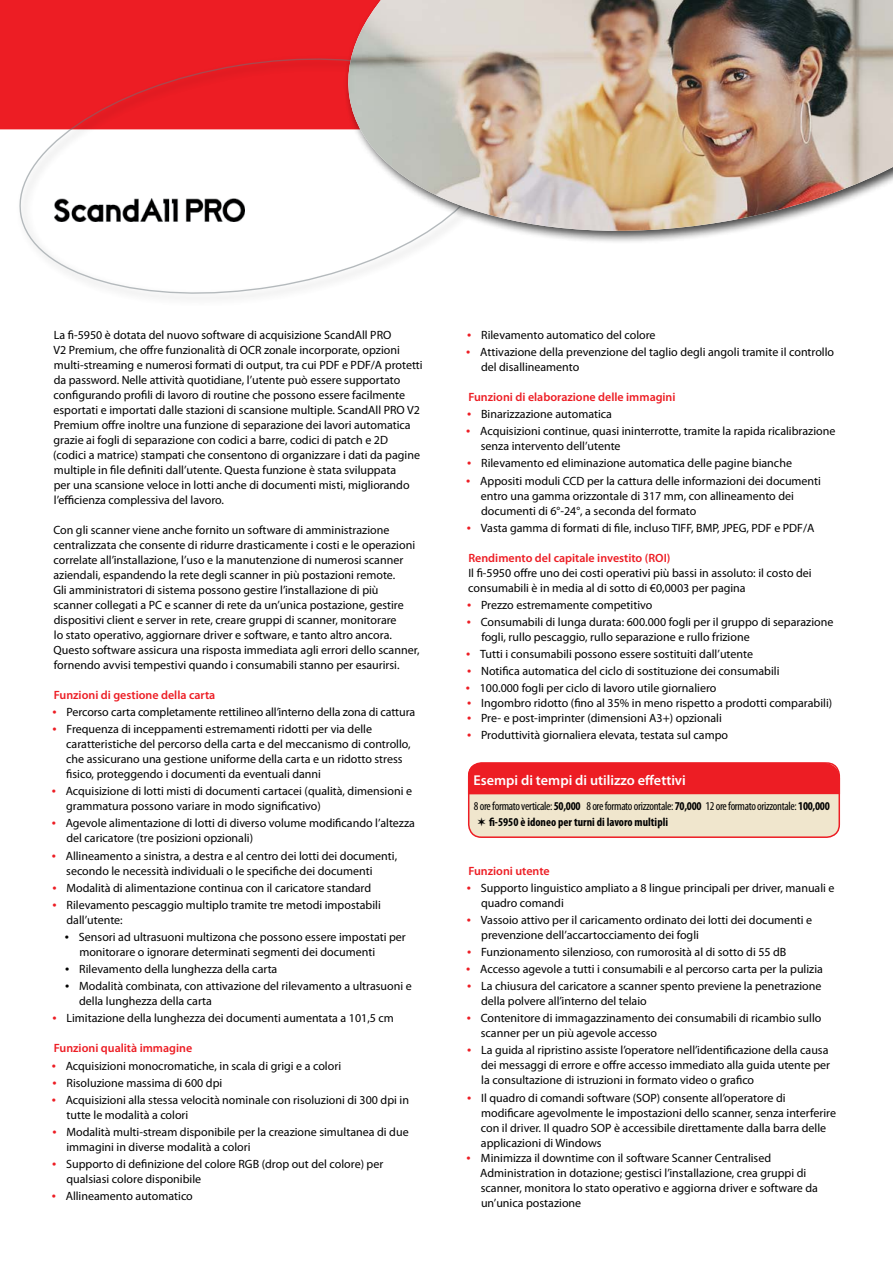
<style>
.page{position:relative;width:893px;height:1263px;background:#fff}
.page>*{position:absolute;margin:0;border:0;box-sizing:border-box;transform-origin:0 0}
.t1{font:600 14.25px "Myriad Pro";color:#fff}
.t2{font:12px/15px "Myriad Pro";color:#000}
.t3{font:600 12px "Myriad Pro";color:#ed1d24}
.t4{font:condensed 12px/16.5px "Myriad Pro";letter-spacing:-.025em;color:#000}
.s1{font-size:15px;color:#ed1d24}
.s2{font-size:15px}
.s3{font-weight:700}
</style>
<div class="page">
<div style="left:0;top:0;width:771px;height:129px;background:#ed1d24"></div>
<svg style="left:11px;top:58px;width:394px;height:241px"></svg>
<svg style="left:333px;top:58px;width:12px;height:195px"></svg>
<img style="left:345px;top:0;width:548px;height:253px">
<img style="left:54px;top:198px;width:190px;height:23px">
<div style="left:469px;top:763px;width:370px;height:74px;background:#f0e6cd;border-radius:13px"></div>
<div style="left:468px;top:763px;width:371px;height:31px;background:#ed1d24"></div>
<div style="left:468px;top:762px;width:372px;height:76px;border:2px solid #ed1d24;border-radius:13px"></div>
<p class="t2" style="left:53px;top:327px;width:371px">La fi-5950 è dotata del nuovo software di acquisizione ScandAll PRO<br>V2 Premium, che offre funzionalità di OCR zonale incorporate, opzioni multi-streaming e numerosi formati di output, tra cui PDF e PDF/A protetti da password. Nelle attività quotidiane, l’utente può essere supportato configurando profili di lavoro di routine che possono essere facilmente esportati e importati dalle stazioni di scansione multiple. ScandAll PRO V2<br>Premium offre inoltre una funzione di separazione dei lavori automatica grazie ai fogli di separazione con codici a barre, codici di patch e 2D (codici a matrice) stampati che consentono di organizzare i dati da pagine multiple in file definiti dall’utente. Questa funzione è stata sviluppata<br>per una scansione veloce in lotti anche di documenti misti, migliorando l’efficienza complessiva del lavoro.</p>
<p class="t2" style="left:53px;top:522px;width:368px">Con gli scanner viene anche fornito un software di amministrazione centralizzata che consente di ridurre drasticamente i costi e le operazioni correlate all’installazione, l’uso e la manutenzione di numerosi scanner aziendali, espandendo la rete degli scanner in più postazioni remote.<br>Gli amministratori di sistema possono gestire l’installazione di più scanner collegati a PC e scanner di rete da un’unica postazione, gestire dispositivi client e server in rete, creare gruppi di scanner, monitorare<br>lo stato operativo, aggiornare driver e software, e tanto altro ancora.<br>Questo software assicura una risposta immediata agli errori dello scanner, fornendo avvisi tempestivi quando i consumabili stanno per esaurirsi.</p>
<p class="t3" style="left:54px;top:687px;width:163px">Funzioni di gestione della carta</p>
<p class="t2" style="left:53px;top:704px;width:364px"><span class="s1">•</span> Percorso carta completamente rettilineo all’interno della zona di cattura</p>
<p class="t2" style="left:66px;top:721px;width:346px;text-indent:-14px"><span class="s1">•</span> Frequenza di inceppamenti estremamenti ridotti per via delle caratteristiche del percorso della carta e del meccanismo di controllo, che assicurano una gestione uniforme della carta e un ridotto stress fisico, proteggendo i documenti da eventuali danni</p>
<p class="t2" style="left:66px;top:784px;width:347px;text-indent:-15px"><span class="s1">•</span> Acquisizione di lotti misti di documenti cartacei (qualità, dimensioni e grammatura possono variare in modo significativo)</p>
<p class="t2" style="left:66px;top:816px;width:350px;text-indent:-15px"><span class="s1">•</span> Agevole alimentazione di lotti di diverso volume modificando l’altezza del caricatore (tre posizioni opzionali)</p>
<p class="t2" style="left:66px;top:848px;width:332px;text-indent:-15px"><span class="s1">•</span> Allineamento a sinistra, a destra e al centro dei lotti dei documenti, secondo le necessità individuali o le specifiche dei documenti</p>
<p class="t2" style="left:52px;top:880px;width:320px"><span class="s1">•</span> Modalità di alimentazione continua con il caricatore standard</p>
<p class="t2" style="left:66px;top:897px;width:316px;text-indent:-14px"><span class="s1">•</span> Rilevamento pescaggio multiplo tramite tre metodi impostabili dall’utente:</p>
<p class="t2" style="left:79px;top:929px;width:328px;text-indent:-14px"><span class="s2">•</span> Sensori ad ultrasuoni multizona che possono essere impostati per monitorare o ignorare determinati segmenti dei documenti</p>
<p class="t2" style="left:65px;top:961px;width:214px"><span class="s2">•</span> Rilevamento della lunghezza della carta</p>
<p class="t2" style="left:79px;top:978px;width:334px;text-indent:-14px"><span class="s2">•</span> Modalità combinata, con attivazione del rilevamento a ultrasuoni e della lunghezza della carta</p>
<p class="t2" style="left:53px;top:1011px;width:343px"><span class="s1">•</span> Limitazione della lunghezza dei documenti aumentata a 101,5 cm</p>
<p class="t3" style="left:54px;top:1041px;width:140px">Funzioni qualità immagine</p>
<p class="t2" style="left:52px;top:1058px;width:291px"><span class="s1">•</span> Acquisizioni monocromatiche, in scala di grigi e a colori</p>
<p class="t2" style="left:53px;top:1075px;width:171px"><span class="s1">•</span> Risoluzione massima di 600 dpi</p>
<p class="t2" style="left:67px;top:1092px;width:344px;text-indent:-15px"><span class="s1">•</span> Acquisizioni alla stessa velocità nominale con risoluzioni di 300 dpi in tutte le modalità a colori</p>
<p class="t2" style="left:66px;top:1124px;width:344px;text-indent:-14px"><span class="s1">•</span> Modalità multi-stream disponibile per la creazione simultanea di due immagini in diverse modalità a colori</p>
<p class="t2" style="left:66px;top:1156px;width:318px;text-indent:-14px"><span class="s1">•</span> Supporto di definizione del colore RGB (drop out del colore) per qualsiasi colore disponibile</p>
<p class="t2" style="left:52px;top:1188px;width:143px"><span class="s1">•</span> Allineamento automatico</p>
<p class="t2" style="left:467px;top:327px;width:190px"><span class="s1">•</span> Rilevamento automatico del colore</p>
<p class="t2" style="left:481px;top:344px;width:355px;text-indent:-15px"><span class="s1">•</span> Attivazione della prevenzione del taglio degli angoli tramite il controllo del disallineamento</p>
<p class="t3" style="left:468px;top:389px;width:209px">Funzioni di elaborazione delle immagini</p>
<p class="t2" style="left:467px;top:406px;width:146px"><span class="s1">•</span> Binarizzazione automatica</p>
<p class="t2" style="left:481px;top:424px;width:356px;text-indent:-15px"><span class="s1">•</span> Acquisizioni continue, quasi ininterrotte, tramite la rapida ricalibrazione senza intervento dell’utente</p>
<p class="t2" style="left:467px;top:456px;width:326px"><span class="s1">•</span> Rilevamento ed eliminazione automatica delle pagine bianche</p>
<p class="t2" style="left:481px;top:473px;width:342px;text-indent:-15px"><span class="s1">•</span> Appositi moduli CCD per la cattura delle informazioni dei documenti entro una gamma orizzontale di 317 mm, con allineamento dei documenti di 6°-24°, a seconda del formato</p>
<p class="t2" style="left:467px;top:520px;width:349px"><span class="s1">•</span> Vasta gamma di formati di file, incluso TIFF, BMP, JPEG, PDF e PDF/A</p>
<p class="t3" style="left:468px;top:550px;width:204px">Rendimento del capitale investito (ROI)</p>
<p class="t2" style="left:468px;top:565px;width:345px">Il fi-5950 offre uno dei costi operativi più bassi in assoluto: il costo dei consumabili è in media al di sotto di €0,0003 per pagina</p>
<p class="t2" style="left:467px;top:597px;width:187px"><span class="s1">•</span> Prezzo estremamente competitivo</p>
<p class="t2" style="left:481px;top:614px;width:354px;text-indent:-15px"><span class="s1">•</span> Consumabili di lunga durata: 600.000 fogli per il gruppo di separazione fogli, rullo pescaggio, rullo separazione e rullo frizione</p>
<p class="t2" style="left:466px;top:646px;width:288px"><span class="s1">•</span> Tutti i consumabili possono essere sostituiti dall’utente</p>
<p class="t2" style="left:467px;top:663px;width:314px"><span class="s1">•</span> Notifica automatica del ciclo di sostituzione dei consumabili</p>
<p class="t2" style="left:466px;top:681px;width:252px"><span class="s1">•</span> 100.000 fogli per ciclo di lavoro utile giornaliero</p>
<p class="t2" style="left:467px;top:696px;width:367px"><span class="s1">•</span> Ingombro ridotto (fino al 35% in meno rispetto a prodotti comparabili)</p>
<p class="t2" style="left:467px;top:711px;width:256px"><span class="s1">•</span> Pre- e post-imprinter (dimensioni A3+) opzionali</p>
<p class="t2" style="left:467px;top:728px;width:262px"><span class="s1">•</span> Produttività giornaliera elevata, testata sul campo</p>
<p class="t1" style="left:473px;top:771px;width:214px">Esempi di tempi di utilizzo effettivi</p>
<p class="t4" style="left:489px;top:797px;width:342px;text-indent:-15px">8 ore formato verticale: <span class="s3">50,000</span> 8 ore formato orizzontale: <span class="s3">70,000</span> 12 ore formato orizzontale: <span class="s3">100,000 fi-5950 è idoneo per turni di lavoro multipli</span></p>
<p class="t3" style="left:468px;top:863px;width:83px">Funzioni utente</p>
<p class="t2" style="left:481px;top:880px;width:355px;text-indent:-14px"><span class="s1">•</span> Supporto linguistico ampliato a 8 lingue principali per driver, manuali e quadro comandi</p>
<p class="t2" style="left:481px;top:912px;width:333px;text-indent:-14px"><span class="s1">•</span> Vassoio attivo per il caricamento ordinato dei lotti dei documenti e prevenzione dell’accartocciamento dei fogli</p>
<p class="t2" style="left:467px;top:944px;width:321px"><span class="s1">•</span> Funzionamento silenzioso, con rumorosità al di sotto di 55 dB</p>
<p class="t2" style="left:466px;top:961px;width:358px"><span class="s1">•</span> Accesso agevole a tutti i consumabili e al percorso carta per la pulizia</p>
<p class="t2" style="left:481px;top:978px;width:342px;text-indent:-14px"><span class="s1">•</span> La chiusura del caricatore a scanner spento previene la penetrazione della polvere all’interno del telaio</p>
<p class="t2" style="left:481px;top:1010px;width:342px;text-indent:-14px"><span class="s1">•</span> Contenitore di immagazzinamento dei consumabili di ricambio sullo scanner per un più agevole accesso</p>
<p class="t2" style="left:481px;top:1043px;width:351px;text-indent:-14px"><span class="s1">•</span> La guida al ripristino assiste l’operatore nell’identificazione della causa dei messaggi di errore e offre accesso immediato alla guida utente per la consultazione di istruzioni in formato video o grafico</p>
<p class="t2" style="left:481px;top:1090px;width:357px;text-indent:-14px"><span class="s1">•</span> Il quadro di comandi software (SOP) consente all’operatore di modificare agevolmente le impostazioni dello scanner, senza interferire con il driver. Il quadro SOP è accessibile direttamente dalla barra delle applicazioni di Windows</p>
<p class="t2" style="left:480px;top:1150px;width:339px;text-indent:-14px"><span class="s1">•</span> Minimizza il downtime con il software Scanner Centralised Administration in dotazione; gestisci l’installazione, crea gruppi di scanner, monitora lo stato operativo e aggiorna driver e software da un’unica postazione</p>
</div>
